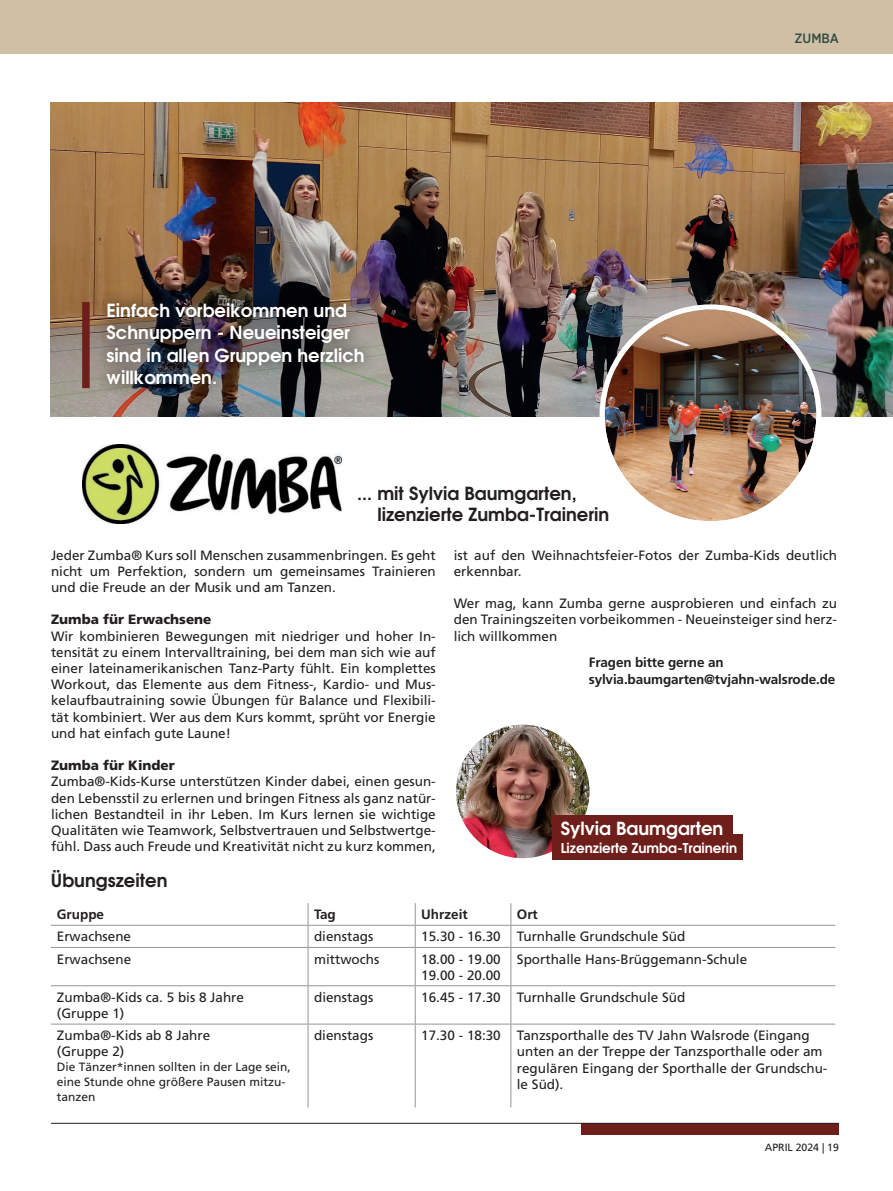
<style>
.page{position:relative;width:893px;height:1191px;background:#fff}
.page>*{position:absolute;margin:0;border:0;box-sizing:border-box;transform-origin:0 0}
.t1{font:700 18px/22.5px "Te X Gyre Adventor";color:#fff}
.t2{font:700 18px/21px "Te X Gyre Adventor";color:#231f20}
.t3{font:13.5px/16.2px "Frutiger LT Std";color:#231f20}
.t4{font:700 13.5px/16.2px "Frutiger LT Std";letter-spacing:-.01em;color:#231f20}
.t5{font:900 13.5px "Frutiger LT Std";color:#231f20}
.t6{font:700 13.5px "Te X Gyre Adventor";color:#fff}
.t7{font:500 13.5px "Gotham Narrow";color:#314942}
.t8{font:12px/15px "Frutiger LT Std";color:#231f20}
.t9{font:10.5px "Frutiger LT Std";color:#231f20}
</style>
<div class="page">
<div style="left:581px;top:1123px;width:257px;height:11px;background:#6f1f1b"></div>
<hr style="left:51px;top:1123px;width:787px;height:1px;background:#231f20">
<div style="left:0;top:0;width:893px;height:53px;background:#cfc0a5"></div>
<img style="left:82px;top:444px;width:260px;height:79px">
<img style="left:456px;top:724px;width:133px;height:134px;border-radius:67px">
<hr style="left:51px;top:925px;width:257px;height:1px;background:#939598">
<hr style="left:308px;top:925px;width:107px;height:1px;background:#939598">
<svg style="left:308px;top:903px;width:1px;height:44px"></svg>
<hr style="left:415px;top:925px;width:96px;height:1px;background:#939598">
<svg style="left:415px;top:903px;width:1px;height:44px"></svg>
<hr style="left:511px;top:925px;width:324px;height:1px;background:#939598">
<svg style="left:510px;top:903px;width:1px;height:44px"></svg>
<hr style="left:51px;top:947px;width:257px;height:1px;background:#939598">
<hr style="left:308px;top:947px;width:107px;height:1px;background:#939598">
<hr style="left:308px;top:947px;width:1px;height:38px;background:#939598">
<hr style="left:415px;top:947px;width:96px;height:1px;background:#939598">
<hr style="left:415px;top:947px;width:1px;height:38px;background:#939598">
<hr style="left:511px;top:947px;width:324px;height:1px;background:#939598">
<hr style="left:510px;top:947px;width:1px;height:38px;background:#939598">
<hr style="left:51px;top:985px;width:257px;height:1px;background:#939598">
<hr style="left:308px;top:985px;width:107px;height:1px;background:#939598">
<hr style="left:308px;top:986px;width:1px;height:37px;background:#939598">
<hr style="left:415px;top:985px;width:96px;height:1px;background:#939598">
<hr style="left:415px;top:986px;width:1px;height:37px;background:#939598">
<hr style="left:511px;top:985px;width:324px;height:1px;background:#939598">
<hr style="left:510px;top:986px;width:1px;height:37px;background:#939598">
<hr style="left:51px;top:1023px;width:257px;height:1px;background:#939598">
<hr style="left:308px;top:1023px;width:107px;height:1px;background:#939598">
<hr style="left:308px;top:1024px;width:1px;height:83px;background:#939598">
<hr style="left:415px;top:1023px;width:96px;height:1px;background:#939598">
<hr style="left:415px;top:1024px;width:1px;height:83px;background:#939598">
<hr style="left:511px;top:1023px;width:324px;height:1px;background:#939598">
<hr style="left:510px;top:1024px;width:1px;height:83px;background:#939598">
<div style="left:552px;top:815px;width:181px;height:24px;background:#6f1f1b"></div>
<div style="left:552px;top:834px;width:191px;height:25px;background:#6f1f1b"></div>
<img style="left:51px;top:102px;width:842px;height:315px">
<div style="left:82px;top:302px;width:8px;height:86px;background:#6f1f1b"></div>
<div style="left:92px;top:287px;width:287px;height:113px;background:#000;opacity:.4"></div>
<img style="left:605px;top:309px;width:211px;height:212px;border-radius:106px">
<div style="left:600px;top:304px;width:221px;height:222px;border:5px solid #fff;border-radius:50%"></div>
<h1 class="t1" style="left:107px;top:297px;width:260px">Einfach vorbeikommen und<br>Schnuppern - Neueinsteiger sind in allen Gruppen herzlich willkommen.</h1>
<h1 class="t2" style="left:377px;top:481px;width:233px;text-indent:-20px">... mit Sylvia Baumgarten, lizenzierte Zumba-Trainerin</h1>
<p class="t7" style="left:794px;top:30px;width:46px">ZUMBA</p>
<p class="t3" style="left:51px;top:547px;width:386px;text-align:justify">Jeder Zumba® Kurs soll Menschen zusammenbringen. Es geht nicht um Perfektion, sondern um gemeinsames Trainieren und die Freude an der Musik und am Tanzen.</p>
<p class="t5" style="left:51px;top:611px;width:162px">Zumba für Erwachsene</p>
<p class="t3" style="left:51px;top:628px;width:386px;text-align:justify">Wir kombinieren Bewegungen mit niedriger und hoher In&shy;tensität zu einem Intervalltraining, bei dem man sich wie auf einer lateinamerikanischen Tanz-Party fühlt. Ein komplettes Workout, das Elemente aus dem Fitness-, Kardio- und Mus&shy;kelaufbautraining sowie Übungen für Balance und Flexibili&shy;tät kombiniert. Wer aus dem Kurs kommt, sprüht vor Energie und hat einfach gute Laune!</p>
<p class="t5" style="left:51px;top:757px;width:125px">Zumba für Kinder</p>
<p class="t3" style="left:51px;top:773px;width:386px;text-align:justify">Zumba®-Kids-Kurse unterstützen Kinder dabei, einen gesun&shy;den Lebensstil zu erlernen und bringen Fitness als ganz natür&shy;lichen Bestandteil in ihr Leben. Im Kurs lernen sie wichtige Qualitäten wie Teamwork, Selbstvertrauen und Selbstwertge&shy;fühl. Dass auch Freude und Kreativität nicht zu kurz kommen,</p>
<p class="t3" style="left:454px;top:547px;width:385px">ist auf den Weihnachtsfeier-Fotos der Zumba-Kids deutlich erkennbar.</p>
<p class="t3" style="left:454px;top:595px;width:385px;text-align:justify">Wer mag, kann Zumba gerne ausprobieren und einfach zu den Trainingszeiten vorbeikommen - Neueinsteiger sind herz&shy;lich willkommen</p>
<p class="t4" style="left:589px;top:654px;width:248px">Fragen bitte gerne an sylvia.baumgarten@tvjahn-walsrode.de</p>
<h1 class="t1" style="left:561px;top:815px;width:164px">Sylvia Baumgarten</h1>
<p class="t6" style="left:561px;top:836px;width:178px">Lizenzierte Zumba-Trainerin</p>
<h1 class="t2" style="left:51px;top:867px;width:118px">Übungszeiten</h1>
<p class="t4" style="left:57px;top:906px;width:49px">Gruppe</p>
<p class="t4" style="left:314px;top:906px;width:23px">Tag</p>
<p class="t4" style="left:421px;top:906px;width:48px">Uhrzeit</p>
<p class="t4" style="left:517px;top:906px;width:23px">Ort</p>
<p class="t3" style="left:57px;top:928px;width:76px">Erwachsene</p>
<p class="t3" style="left:314px;top:928px;width:61px">dienstags</p>
<p class="t3" style="left:421px;top:928px;width:266px">15.30 - 16.30 Turnhalle Grundschule Süd</p>
<p class="t3" style="left:57px;top:950px;width:76px">Erwachsene</p>
<p class="t3" style="left:314px;top:950px;width:67px">mittwochs</p>
<p class="t3" style="left:421px;top:950px;width:81px">18.00 - 19.00<br>19.00 - 20.00</p>
<p class="t3" style="left:517px;top:950px;width:232px">Sporthalle Hans-Brüggemann-Schule</p>
<p class="t3" style="left:57px;top:989px;width:189px">Zumba®-Kids ca. 5 bis 8 Jahre (Gruppe 1)</p>
<p class="t3" style="left:314px;top:989px;width:61px">dienstags</p>
<p class="t3" style="left:421px;top:989px;width:266px">16.45 - 17.30 Turnhalle Grundschule Süd</p>
<p class="t3" style="left:57px;top:1027px;width:155px">Zumba®-Kids ab 8 Jahre (Gruppe 2)</p>
<p class="t8" style="left:57px;top:1059px;width:235px">Die Tänzer*innen sollten in der Lage sein, eine Stunde ohne größere Pausen mitzu&shy;tanzen</p>
<p class="t3" style="left:314px;top:1027px;width:61px">dienstags</p>
<p class="t3" style="left:517px;top:1027px;width:312px;text-indent:-96px">17.30 - 18:30 Tanzsporthalle des TV Jahn Walsrode (Eingang unten an der Treppe der Tanzsporthalle oder am regulären Eingang der Sporthalle der Grundschu&shy;le Süd).</p>
<p class="t9" style="left:765px;top:1141px;width:76px">APRIL 2024 | 19</p>
</div>
